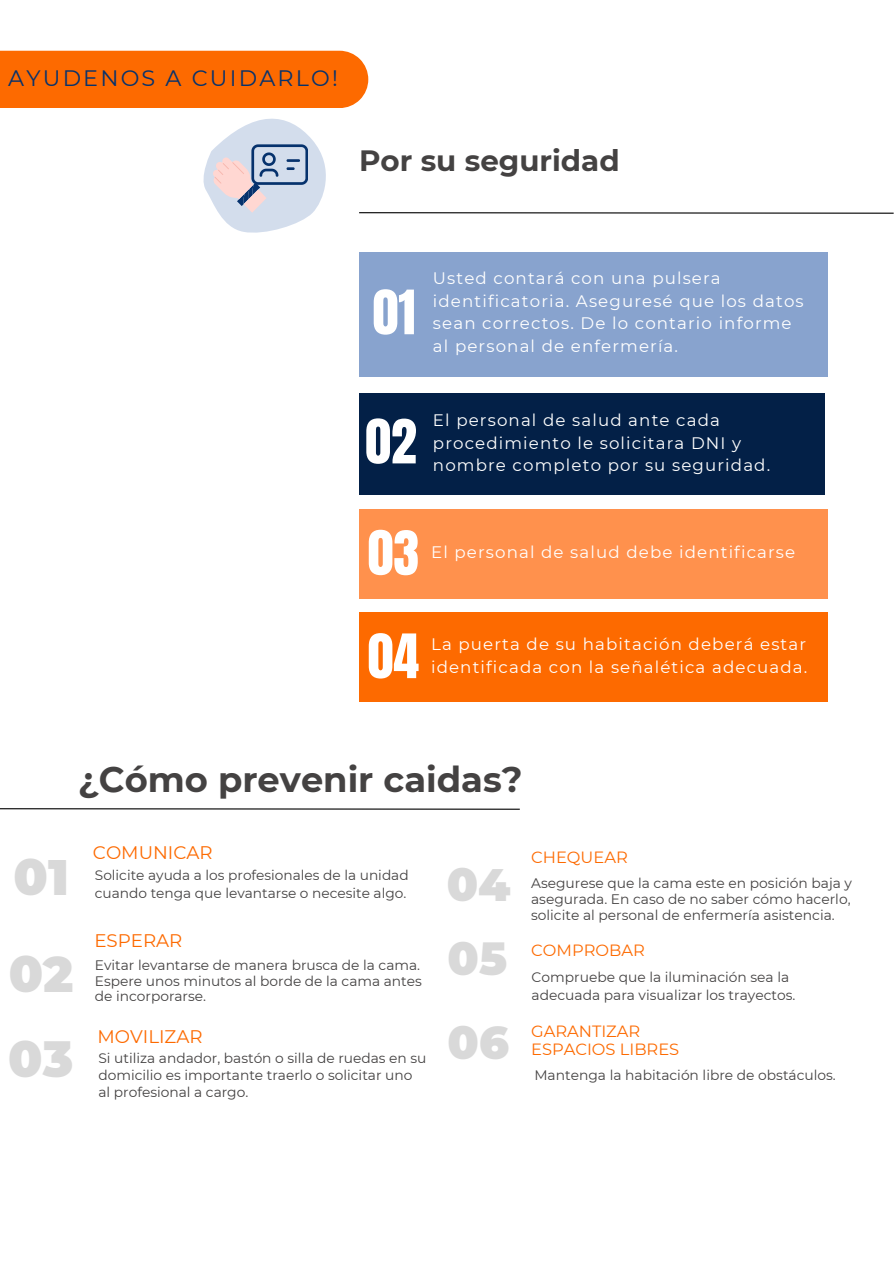
<style>
.page{position:relative;width:894px;height:1264px;background:#fff}
.page>*{position:absolute;margin:0;border:0;box-sizing:border-box;transform-origin:0 0}
.t1{font:51.9px "Anton";color:#fff}
.t2{font:900 49.8px "Montserrat";color:#d9d9d9}
.t3{font:900 45.3px "Montserrat";color:#d9d9d9}
.t4{font:700 35.25px "Montserrat";color:#444242}
.t5{font:700 29.25px "Montserrat";color:#444242}
.t6{font:22.35px "Montserrat";letter-spacing:.1em;color:#06326d}
.t7{font:18.15px "Montserrat";color:#fd6a00}
.t8{font:16.65px/22.5px "Montserrat";letter-spacing:.07em;color:#fff}
.t9{font:16.2px/17.9px "Montserrat";color:#fd6a00}
.t10{font:13.8px/16.6px "Montserrat";color:#444242}
.t11{font:13.65px/17.5px "Montserrat";color:#444242}
</style>
<div class="page">
<svg style="left:203px;top:118px;width:123px;height:115px"></svg>
<div style="left:0;top:51px;width:368px;height:57px;background:#fd6a00"></div>
<div style="left:359px;top:612px;width:468px;height:89px;background:#fd6a00"></div>
<div style="left:359px;top:252px;width:468px;height:124px;background:#88a3ce"></div>
<div style="left:359px;top:393px;width:465px;height:102px;background:#032047"></div>
<svg style="left:359px;top:212px;width:534px;height:2px"></svg>
<div style="left:359px;top:508px;width:468px;height:90px;background:#ff914d"></div>
<svg style="left:0;top:808px;width:520px;height:2px"></svg>
<h3 class="t6" style="left:8px;top:64px;width:331px">AYUDENOS A CUIDARLO!</h3>
<p class="t5" style="left:359px;top:143px;width:262px">Por su seguridad</p>
<p class="t1" style="left:372px;top:275px;width:44px">01</p>
<p class="t8" style="left:433px;top:267px;width:372px">Usted contará con una pulsera identificatoria. Aseguresé que los datos sean correctos. De lo contario informe al personal de enfermería.</p>
<p class="t1" style="left:365px;top:404px;width:53px">02</p>
<h2 class="t8" style="left:433px;top:409px;width:339px">El personal de salud ante cada procedimiento le solicitara DNI y nombre completo por su seguridad.</h2>
<h5 class="t1" style="left:367px;top:515px;width:53px">03</h5>
<p class="t8" style="left:431px;top:540px;width:365px">El personal de salud debe identificarse</p>
<p class="t1" style="left:367px;top:619px;width:53px">04</p>
<h5 class="t8" style="left:431px;top:633px;width:378px">La puerta de su habitación deberá estar identificada con la señalética adecuada.</h5>
<h5 class="t4" style="left:78px;top:758px;width:446px">¿Cómo prevenir caidas?</h5>
<h1 class="t2" style="left:14px;top:846px;width:57px">01</h1>
<p class="t2" style="left:9px;top:944px;width:66px">02</p>
<h5 class="t2" style="left:8px;top:1028px;width:66px">03</h5>
<h4 class="t7" style="left:93px;top:841px;width:121px">COMUNICAR</h4>
<p class="t11" style="left:95px;top:866px;width:315px">Solicite ayuda a los profesionales de la unidad cuando tenga que levantarse o necesite algo.</p>
<p class="t7" style="left:94px;top:929px;width:89px">ESPERAR</p>
<h4 class="t10" style="left:95px;top:956px;width:326px">Evitar levantarse de manera brusca de la cama.</h4>
<p class="t10" style="left:95px;top:972px;width:328px;line-height:15.9px">Espere unos minutos al borde de la cama antes de incorporarse.</p>
<p class="t7" style="left:97px;top:1025px;width:107px">MOVILIZAR</p>
<p class="t10" style="left:98px;top:1049px;width:329px">Si utiliza andador, bastón o silla de ruedas en su domicilio es importante traerlo o solicitar uno al profesional a cargo.</p>
<p class="t3" style="left:446px;top:857px;width:65px">04</p>
<h4 class="t3" style="left:447px;top:931px;width:61px">05</h4>
<p class="t3" style="left:447px;top:1015px;width:63px">06</p>
<h6 class="t9" style="left:531px;top:848px;width:98px">CHEQUEAR</h6>
<p class="t10" style="left:531px;top:875px;width:322px;line-height:15.8px;text-align:justify">Asegurese que la cama este en posición baja y asegurada. En caso de no saber cómo hacerlo, solicite al personal de enfermería asistencia.</p>
<p class="t9" style="left:531px;top:941px;width:115px">COMPROBAR</p>
<p class="t10" style="left:531px;top:968px;width:265px;line-height:18px">Compruebe que la iluminación sea la adecuada para visualizar los trayectos.</p>
<p class="t9" style="left:531px;top:1022px;width:150px">GARANTIZAR<br>ESPACIOS LIBRES</p>
<h6 class="t10" style="left:534px;top:1066px;width:303px">Mantenga la habitación libre de obstáculos.</h6>
</div>
